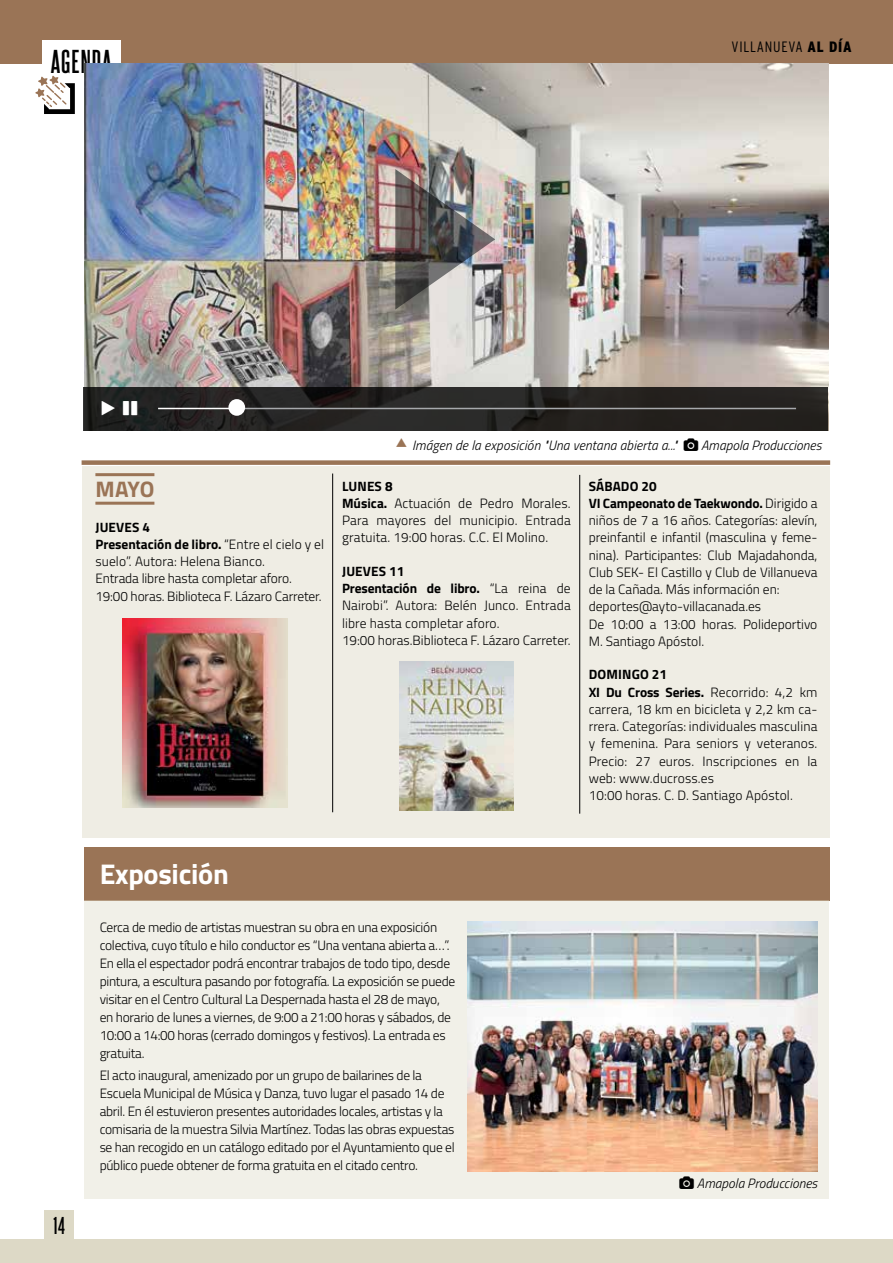
<style>
.page{position:relative;width:893px;height:1263px;background:#fff}
.page>*{position:absolute;margin:0;border:0;box-sizing:border-box;transform-origin:0 0}
.TÍTULO{font:700 28.5px "Titillium";letter-spacing:-.01em;color:#fff}
.t1{font:700 28.5px "Steelfish Rg";letter-spacing:.04em;color:#000}
.LADILLO{font:700 22.5px "Titillium";color:#9a7456}
.t2{font:700 21px "Steelfish Rg";color:#000}
.t3{font:300 condensed 15px "Interstate";letter-spacing:.05em;color:#000}
.TEXTO{font:300 13.5px/17.2px "Titillium";letter-spacing:-.02em;color:#000;text-align:justify}
.TEXTO-2{font:300 13.5px/17.2px "Titillium";color:#000}
.TEXTO-3{font:300 13.5px/17.2px "Titillium";letter-spacing:.01em;color:#000}
.PIE_DE_FOTO{font:italic 300 13.5px "Titillium";color:#000}
.TEXTO-4{font:700 13.5px "Titillium";letter-spacing:.01em;color:#000}
.s1{font-weight:900}
.s2{font-weight:700}
</style>
<div class="page">
<div style="left:0;top:0;width:893px;height:64px;background:#9a7456"></div>
<div style="left:42px;top:40px;width:79px;height:39px;background:#fff"></div>
<svg style="left:35px;top:76px;width:40px;height:38px"></svg>
<div style="left:83px;top:466px;width:747px;height:371px;background:#efede4"></div>
<hr style="left:95px;top:473px;width:59px;height:3px;background:#9a7456">
<hr style="left:95px;top:502px;width:59px;height:3px;background:#9a7456">
<div style="left:82px;top:460px;width:748px;height:5px;background:#9a7456"></div>
<hr style="left:332px;top:473px;width:1px;height:339px;background:#000">
<hr style="left:579px;top:475px;width:1px;height:339px;background:#000">
<img style="left:123px;top:618px;width:165px;height:190px">
<img style="left:400px;top:661px;width:113px;height:149px">
<div style="left:85px;top:847px;width:745px;height:53px;background:#9a7456"></div>
<div style="left:85px;top:900px;width:744px;height:299px;background:#f1f0e8"></div>
<img style="left:468px;top:922px;width:349px;height:249px">
<img style="left:84px;top:64px;width:744px;height:323px">
<img style="left:395px;top:169px;width:100px;height:141px">
<svg style="left:84px;top:387px;width:744px;height:43px;background:#252422"></svg>
<hr style="left:158px;top:408px;width:82px;height:1px;background:#fff">
<hr style="left:237px;top:408px;width:559px;height:1px;background:#a7a9ac">
<div style="left:228px;top:399px;width:17px;height:17px;background:#fff;border-radius:50%"></div>
<div style="left:44px;top:1209px;width:30px;height:30px;background:#ddd9c6"></div>
<div style="left:0;top:1239px;width:893px;height:24px;background:#ddd9c6"></div>
<svg style="left:102px;top:401px;width:13px;height:14px"></svg>
<svg style="left:123px;top:401px;width:14px;height:14px"></svg>
<p class="t1" style="left:51px;top:41px;width:62px">AGENDA</p>
<p class="t3" style="left:731px;top:38px;width:122px">VILLANUEVA <span class="s1">AL DÍA</span></p>
<p class="LADILLO" style="left:96px;top:472px;width:60px">MAYO</p>
<p class="TEXTO-4" style="left:95px;top:517px;width:56px">JUEVES 4</p>
<p class="TEXTO-3" style="left:95px;top:535px;width:230px"><span class="s2">Presentación de libro.</span> “Entre el cielo y el suelo”. Autora: Helena Bianco.</p>
<p class="TEXTO" style="left:95px;top:569px;width:198px">Entrada libre hasta completar aforo.</p>
<p class="TEXTO" style="left:95px;top:587px;width:228px">19:00 horas. Biblioteca F. Lázaro Carreter.</p>
<p class="PIE_DE_FOTO" style="left:412px;top:435px;width:267px">Imágen de la exposición "Una ventana abierta a..."</p>
<p class="PIE_DE_FOTO" style="left:701px;top:435px;width:122px">Amapola Producciones</p>
<p class="TEXTO-4" style="left:342px;top:476px;width:52px">LUNES 8</p>
<p class="TEXTO" style="left:342px;top:494px;width:230px"><span class="s2">Música.</span> Actuación de Pedro Morales.<br>Para mayores del municipio. Entrada gratuita. 19:00 horas. C.C. El Molino.</p>
<p class="TEXTO-4" style="left:342px;top:561px;width:64px">JUEVES 11</p>
<p class="TEXTO" style="left:342px;top:579px;width:230px"><span class="s2">Presentación de libro.</span> “La reina de Nairobi”. Autora: Belén Junco. Entrada libre hasta completar aforo.</p>
<p class="TEXTO-2" style="left:342px;top:631px;width:230px">19:00 horas.Biblioteca F. Lázaro Carreter.</p>
<p class="TEXTO-4" style="left:589px;top:476px;width:69px">SÁBADO 20</p>
<p class="TEXTO" style="left:589px;top:494px;width:230px"><span class="s2">VI Campeonato de Taekwondo.</span> Dirigido a niños de 7 a 16 años. Categorías: alevín, preinfantil e infantil (masculina y feme&shy;nina). Participantes: Club Majadahonda, Club SEK- El Castillo y Club de Villanueva de la Cañada. Más información en:</p>
<p class="TEXTO-2" style="left:589px;top:597px;width:174px">deportes@ayto-villacanada.es</p>
<p class="TEXTO-2" style="left:589px;top:615px;width:230px">De 10:00 a 13:00 horas. Polideportivo<br>M. Santiago Apóstol.</p>
<p class="TEXTO-4" style="left:589px;top:664px;width:80px">DOMINGO 21</p>
<p class="TEXTO" style="left:589px;top:683px;width:230px"><span class="s2">XI Du Cross Series.</span> Recorrido: 4,2 km carrera, 18 km en bicicleta y 2,2 km ca&shy;rrera. Categorías: individuales masculina y femenina. Para seniors y veteranos.<br>Precio: 27 euros. Inscripciones en la web: www.ducross.es</p>
<p class="TEXTO-3" style="left:589px;top:786px;width:206px">10:00 horas. C. D. Santiago Apóstol.</p>
<h3 class="t2" style="left:53px;top:1210px;width:13px">14</h3>
<p class="TÍTULO" style="left:100px;top:852px;width:131px">Exposición</p>
<p class="TEXTO" style="left:100px;top:918px;width:357px;line-height:18px;text-align:left">Cerca de medio de artistas muestran su obra en una exposición colectiva, cuyo título e hilo conductor es “Una ventana abierta a…”.<br>En ella el espectador podrá encontrar trabajos de todo tipo, desde pintura, a escultura pasando por fotografía. La exposición se puede visitar en el Centro Cultural La Despernada hasta el 28 de mayo, en horario de lunes a viernes, de 9:00 a 21:00 horas y sábados, de 10:00 a 14:00 horas (cerrado domingos y festivos). La entrada es gratuita.</p>
<p class="TEXTO" style="left:100px;top:1066px;width:357px;line-height:18px;text-align:left">El acto inaugural, amenizado por un grupo de bailarines de la Escuela Municipal de Música y Danza, tuvo lugar el pasado 14 de abril. En él estuvieron presentes autoridades locales, artistas y la comisaria de la muestra Silvia Martínez. Todas las obras expuestas se han recogido en un catálogo editado por el Ayuntamiento que el público puede obtener de forma gratuita en el citado centro.</p>
<p class="PIE_DE_FOTO" style="left:697px;top:1173px;width:122px">Amapola Producciones</p>
</div>
